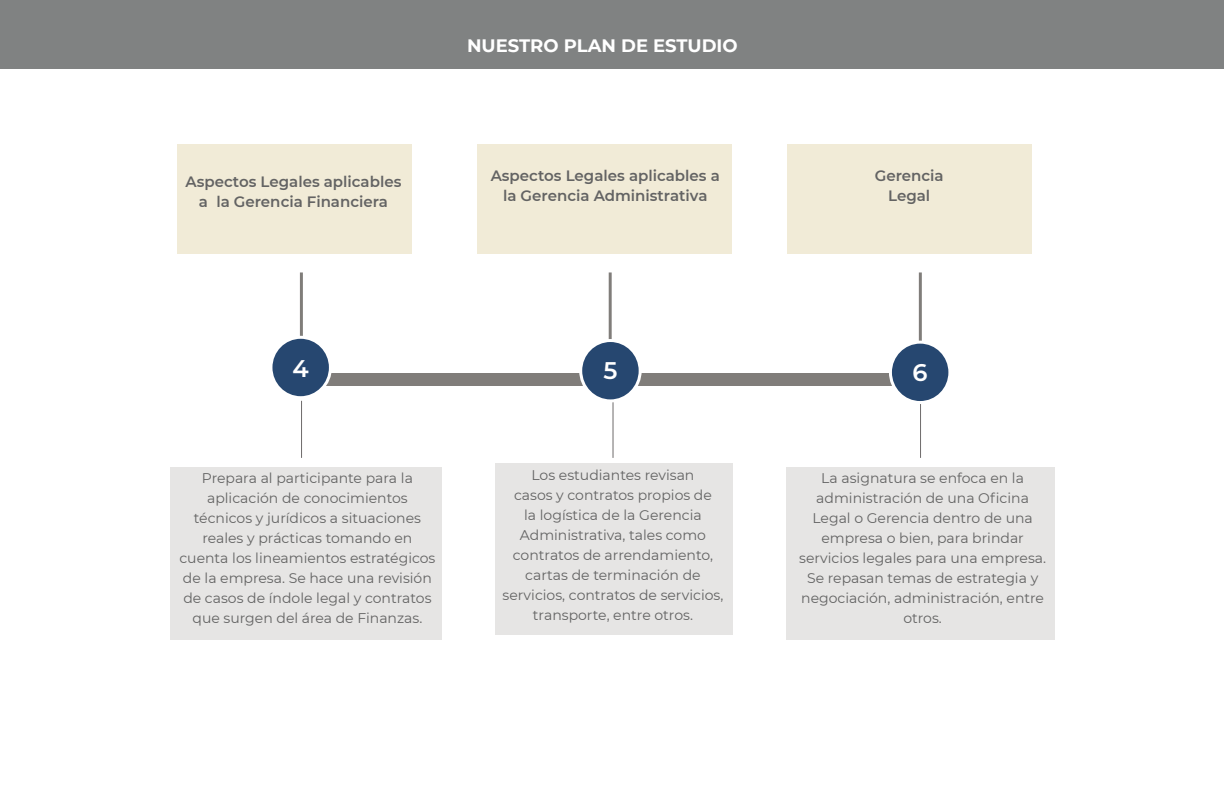
<style>
.page{position:relative;width:1224px;height:792px;background:#fff}
.page>*{position:absolute;margin:0;border:0;box-sizing:border-box;transform-origin:0 0}
.t1{font:600 24px "Montserrat";color:#fff}
.t2{font:700 18px "Montserrat";color:#fff}
.t3{font:600 15px/20px "Montserrat";color:#636363;text-align:center}
.t4{font:14px/20px "Montserrat";color:#636363;text-align:center}
</style>
<div class="page">
<div style="left:0;top:0;width:1224px;height:69px;background:#808282"></div>
<div style="left:495px;top:463px;width:237px;height:172px;background:#e6e5e4"></div>
<div style="left:786px;top:467px;width:269px;height:172px;background:#e6e5e4"></div>
<div style="left:477px;top:144px;width:255px;height:109px;background:#f1ebd7"></div>
<div style="left:787px;top:144px;width:245px;height:109px;background:#f1ebd7"></div>
<hr style="left:613px;top:401px;width:1px;height:57px;background:#6e6b6b">
<hr style="left:920px;top:401px;width:1px;height:57px;background:#6e6b6b">
<svg style="left:918px;top:272px;width:4px;height:69px"></svg>
<svg style="left:608px;top:272px;width:4px;height:67px"></svg>
<svg style="left:299px;top:272px;width:4px;height:64px"></svg>
<div style="left:291px;top:373px;width:637px;height:12px;background:#807d7a"></div>
<div style="left:890px;top:342px;width:60px;height:61px;background:#264770;border-radius:50%"></div>
<div style="left:889px;top:341px;width:62px;height:63px;border:3px solid #fff;border-radius:50%"></div>
<div style="left:581px;top:341px;width:59px;height:60px;background:#264770;border-radius:50%"></div>
<div style="left:579px;top:339px;width:63px;height:63px;border:3px solid #fff;border-radius:50%"></div>
<div style="left:271px;top:337px;width:59px;height:61px;background:#264770;border-radius:50%"></div>
<div style="left:269px;top:336px;width:63px;height:63px;border:3px solid #fff;border-radius:50%"></div>
<div style="left:170px;top:467px;width:271px;height:172px;background:#e6e5e4"></div>
<div style="left:177px;top:144px;width:235px;height:109px;background:#f1ebd7"></div>
<hr style="left:301px;top:401px;width:1px;height:57px;background:#6e6b6b">
<p class="t3" style="left:186px;top:171px;width:217px">Aspectos Legales aplicables a la Gerencia Financiera</p>
<p class="t2" style="left:467px;top:33px;width:272px">NUESTRO PLAN DE ESTUDIO</p>
<p class="t3" style="left:491px;top:165px;width:231px">Aspectos Legales aplicables a la Gerencia Administrativa</p>
<p class="t3" style="left:875px;top:165px;width:70px">Gerencia<br>Legal</p>
<h1 class="t1" style="left:293px;top:351px;width:18px">4</h1>
<h1 class="t1" style="left:603px;top:354px;width:16px">5</h1>
<h1 class="t1" style="left:913px;top:355px;width:17px">6</h1>
<p class="t4" style="left:179px;top:468px;width:258px">Prepara al participante para la aplicación de conocimientos técnicos y jurídicos a situaciones reales y prácticas tomando en cuenta los lineamientos estratégicos de la empresa. Se hace una revisión de casos de índole legal y contratos que surgen del área de Finanzas.</p>
<p class="t4" style="left:503px;top:464px;width:222px">Los estudiantes revisan<br>casos y contratos propios de<br>la logística de la Gerencia<br>Administrativa, tales como contratos de arrendamiento, cartas de terminación de servicios, contratos de servicios, transporte, entre otros.</p>
<p class="t4" style="left:799px;top:468px;width:248px">La asignatura se enfoca en la administración de una Oficina<br>Legal o Gerencia dentro de una empresa o bien, para brindar servicios legales para una empresa.<br>Se repasan temas de estrategia y negociación, administración, entre otros.</p>
</div>
